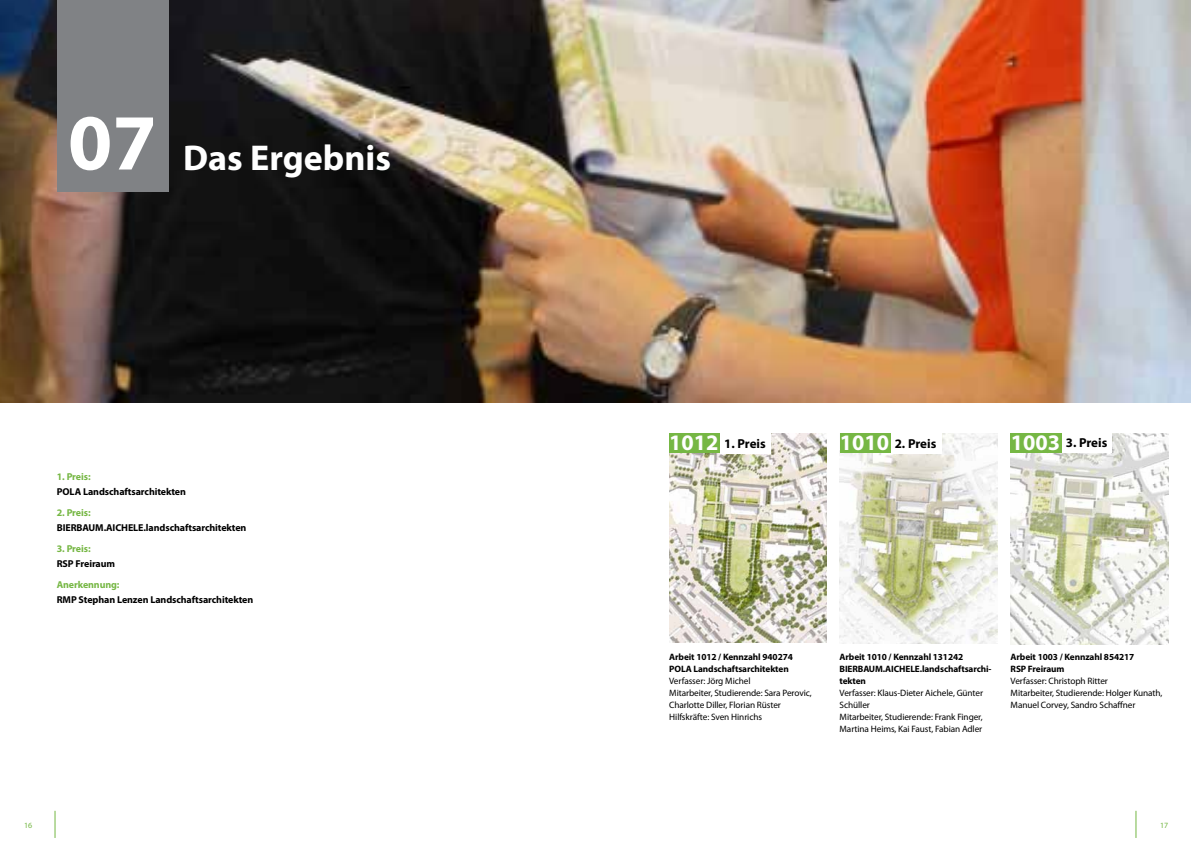
<style>
.page{position:relative;width:1191px;height:842px;background:#fff}
.page>*{position:absolute;margin:0;border:0;box-sizing:border-box;transform-origin:0 0}
.t1{font:700 80px "Myriad Pro";color:#fff}
.t2{font:700 36px "Myriad Pro";color:#fff}
.t3{font:700 22.2px "Myriad Pro";color:#fff}
.t4{font:700 13px "Myriad Pro";letter-spacing:-.005em;color:#000}
.t5{font:700 10px "Myriad Pro";letter-spacing:-.01em;color:#000}
.t6{font:700 10px "Myriad Pro";letter-spacing:-.01em;color:#76b744}
.t7{font:9.3px/12px "Myriad Pro";letter-spacing:-.01em;color:#000}
.t8{font:700 9.3px/12px "Myriad Pro";letter-spacing:-.01em;color:#000}
.t9{font:8px "Myriad Pro";color:#74b743}
</style>
<div class="page">
<svg style="left:55px;top:811px;width:1px;height:27px"></svg>
<svg style="left:1135px;top:811px;width:1px;height:27px"></svg>
<img style="left:0;top:0;width:1190px;height:403px">
<img style="left:1010px;top:433px;width:158px;height:211px">
<div style="left:1010px;top:433px;width:52px;height:20px;background:#76b744"></div>
<div style="left:57px;top:0;width:112px;height:192px;background:#808285"></div>
<div style="left:1062px;top:432px;width:49px;height:21px;background:#fff"></div>
<img style="left:839px;top:434px;width:158px;height:209px">
<div style="left:839px;top:434px;width:52px;height:19px;background:#76b744"></div>
<div style="left:891px;top:432px;width:50px;height:21px;background:#fff"></div>
<img style="left:669px;top:434px;width:157px;height:209px">
<div style="left:669px;top:434px;width:52px;height:19px;background:#76b744"></div>
<div style="left:720px;top:432px;width:51px;height:21px;background:#fff"></div>
<h1 class="t1" style="left:68px;top:90px;width:90px">07</h1>
<h2 class="t2" style="left:183px;top:134px;width:209px">Das Ergebnis</h2>
<p class="t6" style="left:57px;top:470px;width:35px">1. Preis:</p>
<p class="t5" style="left:57px;top:485px;width:131px">POLA Landschaftsarchitekten</p>
<p class="t6" style="left:57px;top:506px;width:35px">2. Preis:</p>
<p class="t5" style="left:57px;top:521px;width:191px">BIERBAUM.AICHELE.landschaftsarchitekten</p>
<p class="t6" style="left:57px;top:542px;width:35px">3. Preis:</p>
<p class="t5" style="left:57px;top:557px;width:60px">RSP Freiraum</p>
<p class="t6" style="left:57px;top:578px;width:64px">Anerkennung:</p>
<p class="t5" style="left:57px;top:593px;width:198px">RMP Stephan Lenzen Landschaftsarchitekten</p>
<h3 class="t3" style="left:1010px;top:428px;width:51px">1003</h3>
<h3 class="t3" style="left:669px;top:428px;width:51px">1012</h3>
<h3 class="t4" style="left:894px;top:435px;width:43px">2. Preis</h3>
<h3 class="t3" style="left:839px;top:428px;width:51px">1010</h3>
<h3 class="t4" style="left:1065px;top:435px;width:43px">3. Preis</h3>
<h3 class="t4" style="left:724px;top:435px;width:43px">1. Preis</h3>
<p class="t8" style="left:669px;top:651px;width:125px">Arbeit 1012 / Kennzahl 940274<br>POLA Landschaftsarchitekten</p>
<p class="t7" style="left:669px;top:675px;width:144px">Verfasser: Jörg Michel<br>Mitarbeiter, Studierende: Sara Perovic,<br>Charlotte Diller, Florian Rüster<br>Hilfskräfte: Sven Hinrichs</p>
<p class="t8" style="left:839px;top:651px;width:153px">Arbeit 1010 / Kennzahl 131242<br>BIERBAUM.AICHELE.landschaftsarchi&shy;tekten</p>
<p class="t7" style="left:839px;top:687px;width:145px">Verfasser: Klaus-Dieter Aichele, Günter Schüller<br>Mitarbeiter, Studierende: Frank Finger, Martina Heims, Kai Faust, Fabian Adler</p>
<p class="t8" style="left:1010px;top:651px;width:125px">Arbeit 1003 / Kennzahl 854217<br>RSP Freiraum</p>
<p class="t7" style="left:1010px;top:675px;width:153px">Verfasser: Christoph Ritter<br>Mitarbeiter, Studierende: Holger Kunath,<br>Manuel Corvey, Sandro Schaffner</p>
<p class="t9" style="left:24px;top:820px;width:10px">16</p>
<p class="t9" style="left:1160px;top:820px;width:10px">17</p>
</div>
